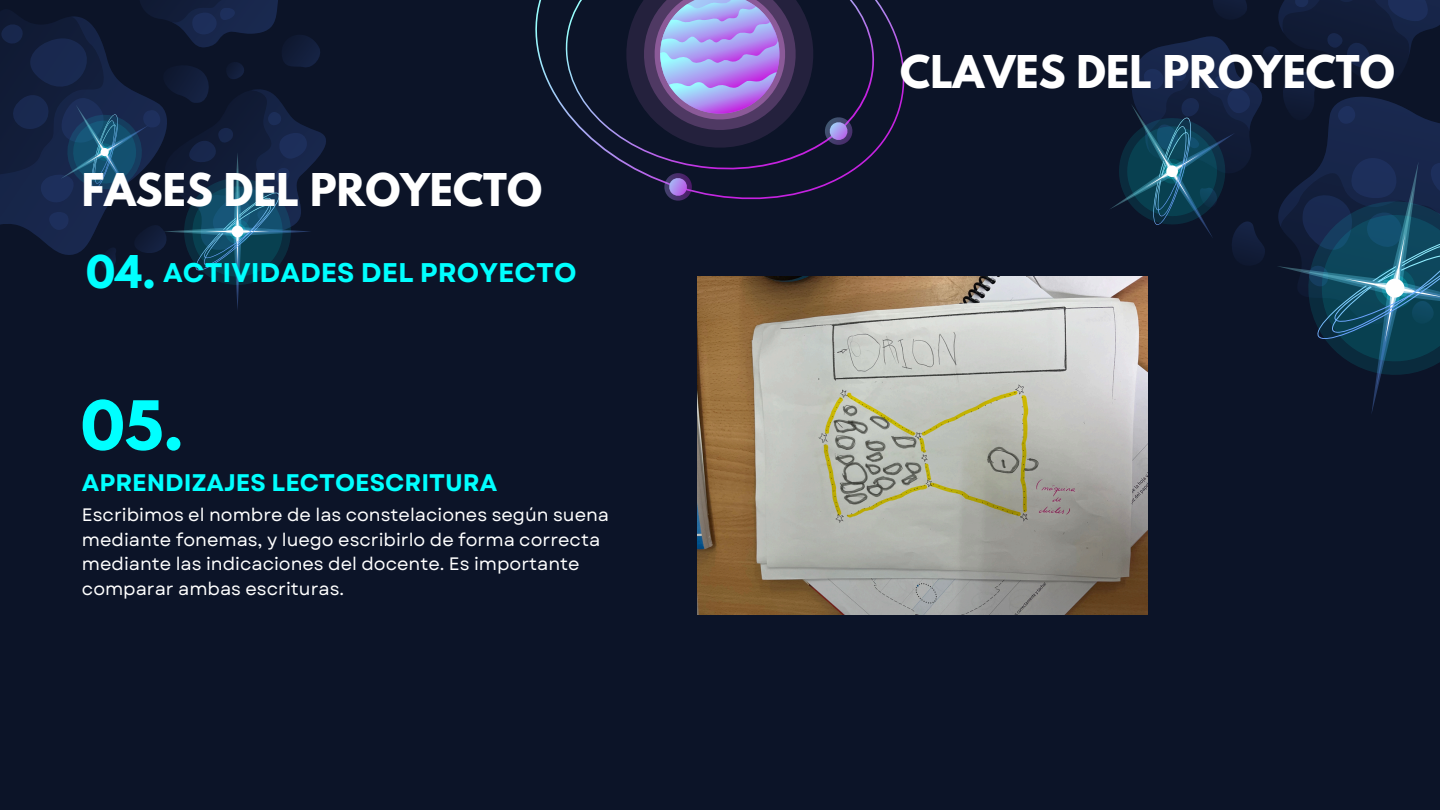
<style>
.page{position:relative;width:1440px;height:810px;background:#0c1428}
.page>*{position:absolute;margin:0;border:0;box-sizing:border-box;transform-origin:0 0}
.t1{font:700 60px "League Spartan";color:#0ff}
.t2{font:700 40px "League Spartan";color:#fff}
.t3{font:700 40px "League Spartan";color:#0ff}
.t4{font:700 27px "Garet";color:#0ff}
.t5{font:700 24px "Garet";color:#0ff}
.t6{font:18px/24.8px "Garet";color:#fff}
</style>
<div class="page">
<svg style="left:0;top:13px;width:32px;height:219px;fill:#121d39"></svg>
<svg style="left:535px;top:0;width:370px;height:200px"></svg>
<svg style="left:563px;top:0;width:314px;height:172px"></svg>
<svg style="left:617px;top:0;width:237px;height:157px"></svg>
<svg style="left:663px;top:172px;width:30px;height:29px"></svg>
<svg style="left:32px;top:0;width:294px;height:309px"></svg>
<svg style="left:1068px;top:0;width:372px;height:408px"></svg>
<img style="left:698px;top:277px;width:450px;height:337px">
<p class="t2" style="left:82px;top:170px;width:462px">FASES DEL PROYECTO</p>
<h2 class="t3" style="left:86px;top:252px;width:71px">04.</h2>
<p class="t4" style="left:163px;top:253px;width:415px">ACTIVIDADES DEL PROYECTO</p>
<p class="t1" style="left:81px;top:396px;width:105px">05.</p>
<h3 class="t5" style="left:82px;top:465px;width:417px">APRENDIZAJES LECTOESCRITURA</h3>
<p class="t6" style="left:82px;top:502px;width:529px">Escribimos el nombre de las constelaciones según suena mediante fonemas, y luego escribirlo de forma correcta mediante las indicaciones del docente. Es importante comparar ambas escrituras.</p>
<p class="t2" style="left:900px;top:52px;width:496px">CLAVES DEL PROYECTO</p>
</div>
